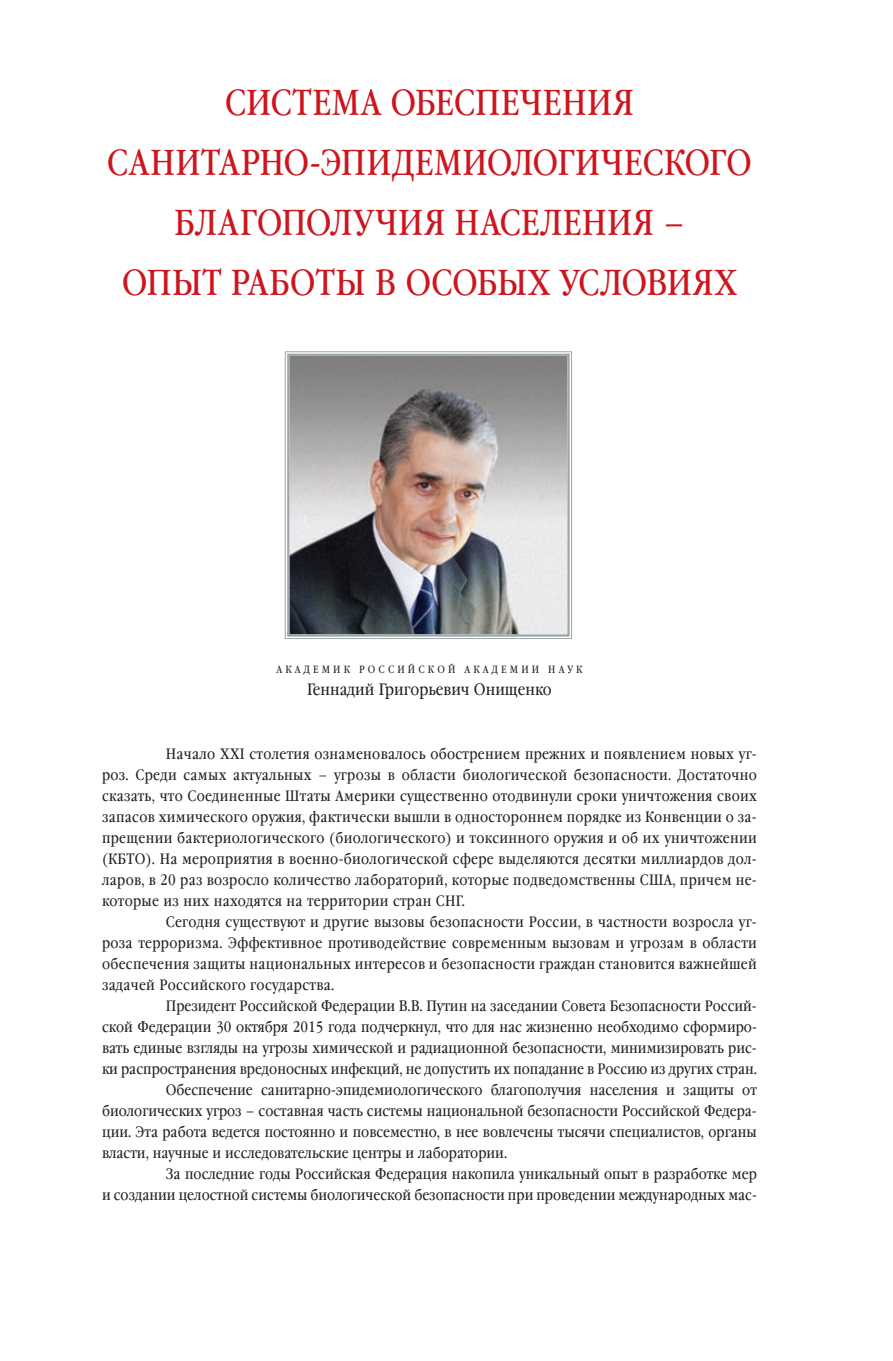
<style>
.page{position:relative;width:893px;height:1361px;background:#fff}
.page>*{position:absolute;margin:0;border:0;box-sizing:border-box;transform-origin:0 0}
.t1{font:36px "Garamond Book Narrow C";color:#cd151d}
.t2{font:16.5px "Garamond Book Narrow C";color:#231f20}
.t3{font:15px "Garamond Book Narrow C";letter-spacing:.02em;color:#231f20}
.t4{font:15px "Garamond Book Narrow C";color:#231f20}
.t5{font:10.5px "Garamond Book Narrow C";color:#231f20}
</style>
<div class="page">
<img style="left:285px;top:351px;width:287px;height:288px">
<div style="left:287px;top:354px;width:283px;height:282px;border:2px solid #9ea7a7"></div>
<h1 class="t1" style="left:225px;top:83px;width:45px">Система</h1>
<h1 class="t1" style="left:390px;top:83px;width:23px">обеспечения</h1>
<h1 class="t1" style="left:107px;top:143px;width:24px">санитарно</h1>
<h1 class="t1" style="left:310px;top:143px;width:35px">-эпидемиологического</h1>
<h1 class="t1" style="left:174px;top:203px;width:24px">благополучия</h1>
<h1 class="t1" style="left:455px;top:203px;width:23px">населения</h1>
<h1 class="t1" style="left:663px;top:203px;width:23px">–</h1>
<h1 class="t1" style="left:122px;top:263px;width:26px">опыт</h1>
<h1 class="t1" style="left:231px;top:263px;width:24px">работы</h1>
<h1 class="t1" style="left:375px;top:263px;width:56px">в особы</h1>
<h1 class="t1" style="left:528px;top:263px;width:55px">х условия</h1>
<h1 class="t1" style="left:714px;top:263px;width:20px">х</h1>
<p class="t5" style="left:276px;top:663px;width:20px">А кадемик</p>
<p class="t5" style="left:359px;top:663px;width:20px">Р оссийской</p>
<p class="t5" style="left:464px;top:663px;width:11px">академии</p>
<p class="t5" style="left:548px;top:663px;width:10px">наук</p>
<p class="t2" style="left:307px;top:680px;width:246px">Геннадий Григорьевич Онищенко</p>
<p class="t3" style="left:166px;top:746px;width:593px">Начало XXI столетия ознаменовалось обострением прежних и появлением новых уг-</p>
<p class="t3" style="left:102px;top:767px;width:656px">роз. Среди самых актуальных – угрозы в области биологической безопасности. Достаточно</p>
<p class="t3" style="left:102px;top:788px;width:656px">сказать, что Соединенные Штаты Америки существенно отодвинули сроки уничтожения своих</p>
<p class="t3" style="left:102px;top:809px;width:656px">запасов химического оружия, фактически вышли в одностороннем порядке из Конвенции о за-</p>
<p class="t3" style="left:102px;top:830px;width:656px">прещении бактериологического (биологического) и токсинного оружия и об их уничтожении</p>
<p class="t3" style="left:102px;top:851px;width:656px">(КБТО). На мероприятия в военно-биологической сфере выделяются десятки миллиардов дол-</p>
<p class="t3" style="left:102px;top:872px;width:656px">ларов, в 20 раз возросло количество лабораторий, которые подведомственны США, причем не-</p>
<p class="t3" style="left:102px;top:893px;width:364px">которые из них находятся на территории стран СНГ.</p>
<p class="t3" style="left:166px;top:914px;width:593px">Сегодня существуют и другие вызовы безопасности России, в частности возросла уг-</p>
<p class="t3" style="left:102px;top:935px;width:656px">роза терроризма. Эффективное противодействие современным вызовам и угрозам в области</p>
<p class="t3" style="left:102px;top:956px;width:656px">обеспечения защиты национальных интересов и безопасности граждан становится важнейшей</p>
<p class="t3" style="left:102px;top:977px;width:234px">задачей Российского государства.</p>
<p class="t4" style="left:166px;top:998px;width:593px">Президент Российской Федерации В.В. Путин на заседании Совета Безопасности Россий-</p>
<p class="t4" style="left:102px;top:1019px;width:656px">ской Федерации 30 октября 2015 года подчеркнул, что для нас жизненно необходимо сформиро-</p>
<p class="t4" style="left:102px;top:1040px;width:656px">вать единые взгляды на угрозы химической и радиационной безопасности, минимизировать рис-</p>
<p class="t4" style="left:102px;top:1061px;width:656px">ки распространения вредоносных инфекций, не допустить их попадание в Россию из других стран.</p>
<p class="t4" style="left:166px;top:1082px;width:593px">Обеспечение санитарно-эпидемиологического благополучия населения и защиты от</p>
<p class="t4" style="left:102px;top:1103px;width:656px">биологических угроз – составная часть системы национальной безопасности Российской Федера-</p>
<p class="t4" style="left:102px;top:1124px;width:656px">ции. Эта работа ведется постоянно и повсеместно, в нее вовлечены тысячи специалистов, органы</p>
<p class="t4" style="left:102px;top:1145px;width:407px">власти, научные и исследовательские центры и лаборатории.</p>
<p class="t4" style="left:166px;top:1166px;width:593px">За последние годы Российская Федерация накопила уникальный опыт в разработке мер</p>
<p class="t4" style="left:102px;top:1187px;width:656px">и создании целостной системы биологической безопасности при проведении международных мас-</p>
</div>
